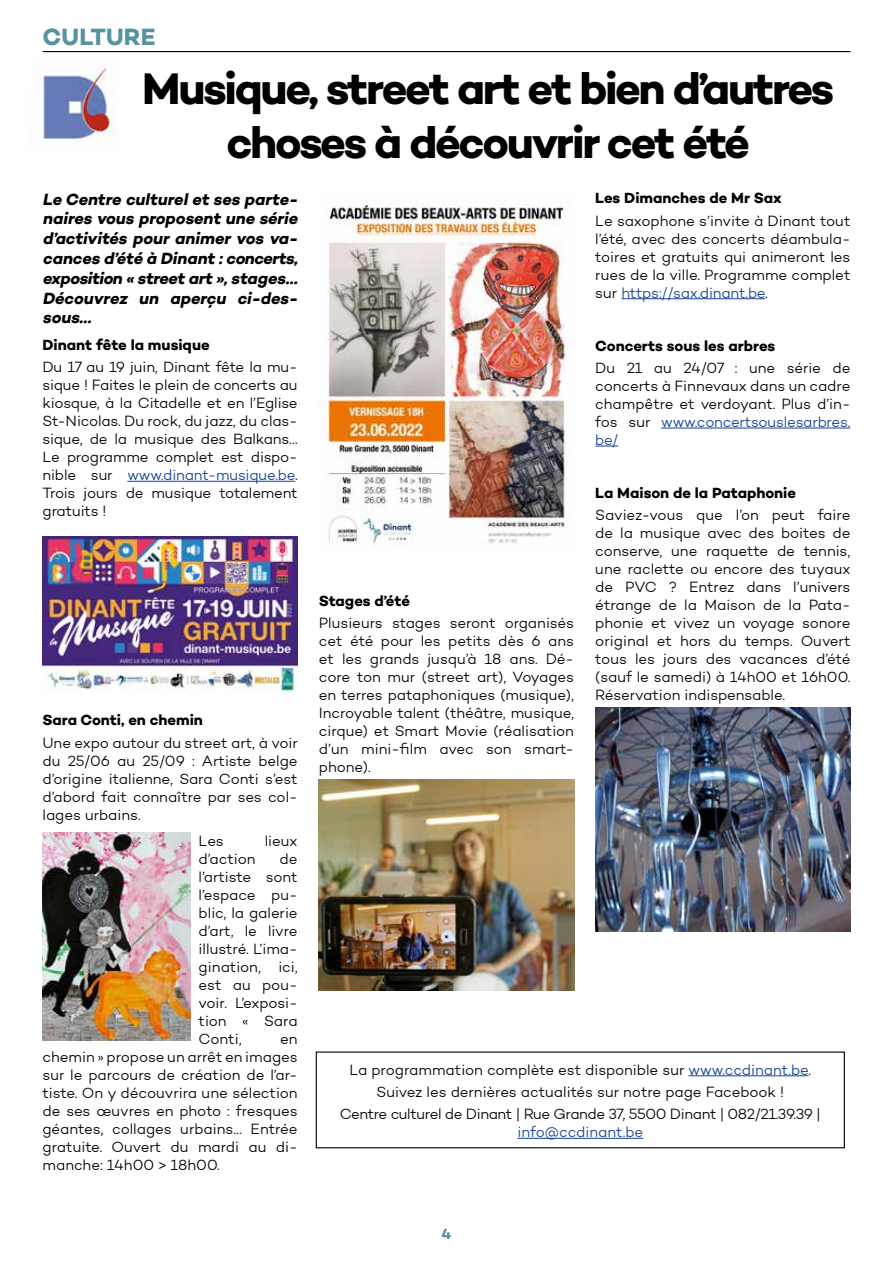
<style>
.page{position:relative;width:893px;height:1263px;background:#fff}
.page>*{position:absolute;margin:0;border:0;box-sizing:border-box;transform-origin:0 0}
.t1{font:700 45px/54px "Campton";letter-spacing:-.05em;color:#000;text-align:center}
.t2{font:700 24px "Campton";color:#5892a0}
.t3{font:italic 700 16.5px/19.8px "Campton";color:#000;text-align:justify}
.t4{font:300 15px/18px "Campton";letter-spacing:-.01em;color:#000;text-align:justify}
.t5{font:700 15px "Campton";letter-spacing:-.005em;color:#000}
.t6{font:300 15px "Campton";color:#164194}
.t7{font:700 15px "Campton";color:#5892a0}
.s1{color:#164194}
</style>
<div class="page">
<hr style="left:127px;top:481px;width:168px;height:1px;background:#164194">
<img style="left:43px;top:536px;width:255px;height:154px">
<img style="left:43px;top:832px;width:147px;height:209px">
<img style="left:321px;top:200px;width:253px;height:346px">
<img style="left:319px;top:779px;width:255px;height:212px">
<hr style="left:621px;top:298px;width:144px;height:1px;background:#164194">
<hr style="left:661px;top:428px;width:189px;height:1px;background:#164194">
<svg style="left:595px;top:446px;width:23px;height:1px"></svg>
<img style="left:595px;top:707px;width:255px;height:224px">
<img style="left:37px;top:66px;width:78px;height:78px">
<hr style="left:43px;top:51px;width:807px;height:1px;background:#000">
<hr style="left:688px;top:1075px;width:120px;height:1px;background:#164194">
<hr style="left:517px;top:1138px;width:126px;height:1px;background:#164194">
<h2 class="t2" style="left:43px;top:21px;width:114px">CULTURE</h2>
<h1 class="t1" style="left:142px;top:61px;width:694px">Musique, street art et bien d’autres choses à découvrir cet été</h1>
<p class="t3" style="left:43px;top:189px;width:260px">Le Centre culturelet ses parte&shy;naires vous proposent une série d’activités pour animer vos va&shy;cances d’été à Dinant :concerts, exposition « streetart»,stages… Découvrez un aperçu ci-des&shy;sous…</p>
<p class="t5" style="left:43px;top:335px;width:169px">Dinant fête la musique</p>
<p class="t4" style="left:43px;top:358px;width:257px">Du 17 au 19 juin, Dinant fête la mu&shy;sique ! Faites le plein de concerts au kiosque, à la Citadelle et en l’Eglise St-Nicolas. Du rock, du jazz, du clas&shy;sique, de la musique des Balkans… Le programme complet est dispo&shy;nible sur <span class="s1">www.dinant-musique.be</span>.<br>Trois jours de musique totalement gratuits !</p>
<p class="t5" style="left:595px;top:189px;width:188px">Les Dimanches de Mr Sax</p>
<p class="t4" style="left:595px;top:211px;width:257px">Le saxophone s’invite à Dinant tout l’été, avec des concerts déambula&shy;toires et gratuits qui animeront les rues de la ville. Programme complet sur <span class="s1">https://sax.dinant.be</span>.</p>
<p class="t5" style="left:595px;top:336px;width:182px">Concerts sous les arbres</p>
<p class="t4" style="left:595px;top:358px;width:257px">Du 21 au 24/07 : une série de concerts à Finnevaux dans un cadre champêtre et verdoyant. Plus d’in&shy;fos sur <span class="s1">www.concertsouslesarbres. be/</span></p>
<p class="t5" style="left:595px;top:483px;width:202px">La Maison de la Pataphonie</p>
<p class="t4" style="left:595px;top:506px;width:257px">Saviez-vous que l’on peut faire de la musique avec des boites de conserve, une raquette de tennis, une raclette ou encore des tuyaux de PVC ? Entrez dans l’univers étrange de la Maison de la Pata&shy;phonie et vivez un voyage sonore original et hors du temps. Ouvert tous les jours des vacances d’été (sauf le samedi) à 14h00 et 16h00.<br>Réservation indispensable.</p>
<p class="t5" style="left:319px;top:591px;width:93px">Stages d’été</p>
<p class="t4" style="left:319px;top:614px;width:257px">Plusieurs stages seront organisés cet été pour les petits dès 6 ans et les grands jusqu’à 18 ans. Dé&shy;core ton mur (street art), Voyages en terres pataphoniques (musique), Incroyable talent (théâtre, musique, cirque) et Smart Movie (réalisation d’un mini-film avec son smart&shy;phone).</p>
<p class="t5" style="left:43px;top:711px;width:162px">Sara Conti, en chemin</p>
<p class="t4" style="left:43px;top:733px;width:257px">Une expo autour du street art, à voir du 25/06 au 25/09 : Artiste belge d’origine italienne, Sara Conti s’est d’abord fait connaître par ses col&shy;lages urbains.</p>
<p class="t4" style="left:199px;top:832px;width:27px">Les</p>
<p class="t4" style="left:265px;top:832px;width:34px">lieux</p>
<p class="t4" style="left:199px;top:850px;width:58px">d’action</p>
<p class="t4" style="left:199px;top:850px;width:101px;text-indent:81px">de l’artiste sont l’espace pu&shy;blic, la galerie d’art, le livre illustré. L’ima&shy;gination, ici, est au pou&shy;voir. L’exposi&shy;tion « Sara Conti,</p>
<p class="t4" style="left:43px;top:1030px;width:257px;text-indent:238px">en chemin » propose un arrêt en images sur le parcours de création de l’ar&shy;tiste. On y découvrira une sélection de ses œuvres en photo : fresques géantes, collages urbains… Entrée gratuite. Ouvert du mardi au di&shy;manche: 14h00 &gt; 18h00.</p>
<p class="t4" style="left:340px;top:1058px;width:483px;line-height:22.2px;text-align:center">La programmation complète est disponible sur <span class="s1">www.ccdinant.be</span>.<br>Suivez les dernières actualités sur notre page Facebook !<br>Centre culturel de Dinant | Rue Grande 37, 5500 Dinant | 082/21.39.39 |</p>
<p class="t6" style="left:517px;top:1123px;width:127px">info@ccdinant.be</p>
<p class="t7" style="left:442px;top:1224px;width:11px">4</p>
</div>
